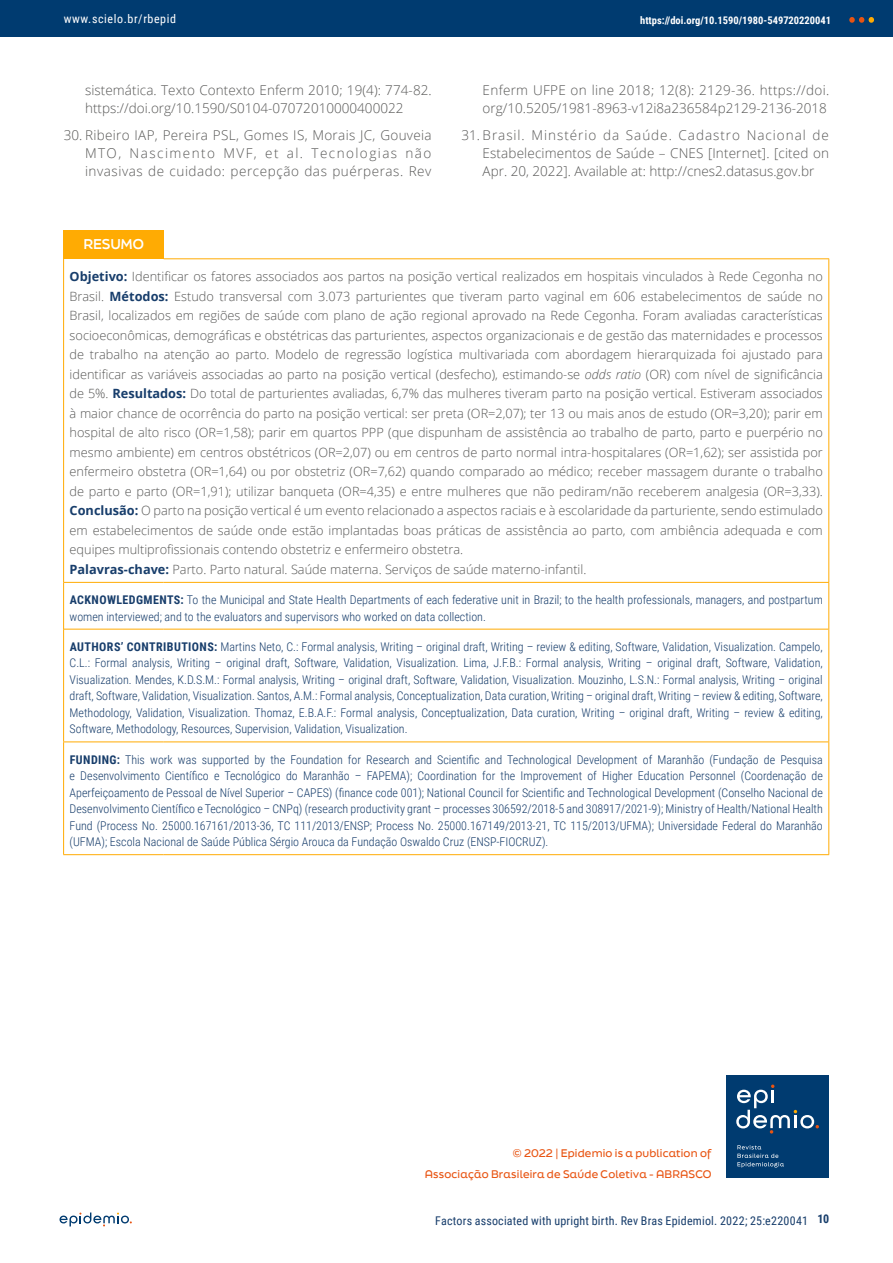
<style>
.page{position:relative;width:893px;height:1263px;background:#fff}
.page>*{position:absolute;margin:0;border:0;box-sizing:border-box;transform-origin:0 0}
.t1{font:300 13.5px/18px "Open Sans";letter-spacing:.005em;color:#575756}
.t2{font:700 13.5px "Final Six";letter-spacing:-.01em;color:#fff}
.t3{font:300 12.75px/19.5px "Open Sans";color:#575756}
.t4{font:300 12px/16.5px "Roboto Condensed";color:#173d6b;text-align:justify}
.t5{font:12px "Roboto Condensed";letter-spacing:.015em;color:#173d6b}
.t6{font:12px "Roboto Condensed";letter-spacing:.05em;color:#fff}
.t7{font:500 10.5px/21px "Final Six";letter-spacing:.015em;color:#e85412;text-align:right}
.t8{font:700 10.5px "Roboto Condensed";color:#fff}
.s1{font-weight:700;color:#173d6b}
.s2{font-style:italic}
.s3{font-weight:700}
</style>
<div class="page">
<div style="left:0;top:0;width:893px;height:36px;background:#003b70"></div>
<svg style="left:849px;top:17px;width:25px;height:6px"></svg>
<svg style="left:60px;top:1212px;width:72px;height:14px"></svg>
<div style="left:726px;top:1075px;width:103px;height:103px;background:#003b70"></div>
<svg style="left:737px;top:1145px;width:47px;height:22px"></svg>
<svg style="left:736px;top:1084px;width:83px;height:49px"></svg>
<div style="left:64px;top:231px;width:100px;height:28px;background:#ffab03"></div>
<hr style="left:63px;top:259px;width:1px;height:323px;background:#ffab03">
<hr style="left:164px;top:258px;width:665px;height:1px;background:#ffab03">
<hr style="left:828px;top:259px;width:1px;height:323px;background:#ffab03">
<hr style="left:63px;top:583px;width:1px;height:46px;background:#ffab03">
<hr style="left:63px;top:629px;width:1px;height:112px;background:#ffab03">
<hr style="left:828px;top:583px;width:1px;height:46px;background:#ffab03">
<hr style="left:828px;top:629px;width:1px;height:112px;background:#ffab03">
<hr style="left:63px;top:582px;width:101px;height:1px;background:#ffab03">
<hr style="left:164px;top:582px;width:665px;height:1px;background:#ffab03">
<hr style="left:64px;top:629px;width:100px;height:1px;background:#ffab03">
<hr style="left:164px;top:629px;width:664px;height:1px;background:#ffab03">
<hr style="left:63px;top:741px;width:101px;height:1px;background:#ffab03">
<hr style="left:164px;top:741px;width:665px;height:1px;background:#ffab03">
<hr style="left:63px;top:742px;width:1px;height:112px;background:#ffab03">
<hr style="left:828px;top:742px;width:1px;height:112px;background:#ffab03">
<hr style="left:63px;top:854px;width:101px;height:1px;background:#ffab03">
<hr style="left:164px;top:854px;width:665px;height:1px;background:#ffab03">
<p class="t6" style="left:64px;top:10px;width:114px">www.scielo.br/rbepid</p>
<p class="t1" style="left:85px;top:81px;width:348px">sistemática. Texto Contexto Enferm 2010; 19(4): 774-82. https://doi.org/10.1590/S0104-07072010000400022</p>
<p class="t1" style="left:85px;top:126px;width:348px;text-align:justify;text-indent:-21px">30. Ribeiro IAP, Pereira PSL, Gomes IS, Morais JC, Gouveia MTO, Nascimento MVF, et al. Tecnologias não invasivas de cuidado: percepção das puérperas. Rev</p>
<p class="t8" style="left:640px;top:12px;width:192px">https://doi.org/10.1590/1980-549720220041</p>
<p class="t1" style="left:483px;top:81px;width:348px">Enferm UFPE on line 2018; 12(8): 2129-36. https://doi. org/10.5205/1981-8963-v12i8a236584p2129-2136-2018</p>
<p class="t1" style="left:483px;top:126px;width:348px;text-align:justify;text-indent:-21px">31. Brasil. Minstério da Saúde. Cadastro Nacional de Estabelecimentos de Saúde – CNES [Internet]. [cited on Apr. 20, 2022]. Available at: http://cnes2.datasus.gov.br</p>
<p class="t2" style="left:83px;top:234px;width:62px">RESUMO</p>
<p class="t3" style="left:70px;top:267px;width:755px"><span class="s1">Objetivo:</span> Identificar os fatores associados aos partos na posição vertical realizados em hospitais vinculados à Rede Cegonha no Brasil. <span class="s1">Métodos:</span> Estudo transversal com 3.073 parturientes que tiveram parto vaginal em 606 estabelecimentos de saúde no Brasil, localizados em regiões de saúde com plano de ação regional aprovado na Rede Cegonha. Foram avaliadas características socioeconômicas, demográficas e obstétricas das parturientes, aspectos organizacionais e de gestão das maternidades e processos de trabalho na atenção ao parto. Modelo de regressão logística multivariada com abordagem hierarquizada foi ajustado para identificar as variáveis associadas ao parto na posição vertical (desfecho), estimando-se <span class="s2">odds ratio</span> (OR) com nível de significância de 5%. <span class="s1">Resultados:</span> Do total de parturientes avaliadas, 6,7% das mulheres tiveram parto na posição vertical. Estiveram associados à maior chance de ocorrência do parto na posição vertical: ser preta (OR=2,07); ter 13 ou mais anos de estudo (OR=3,20); parir em hospital de alto risco (OR=1,58); parir em quartos PPP (que dispunham de assistência ao trabalho de parto, parto e puerpério no mesmo ambiente) em centros obstétricos (OR=2,07) ou em centros de parto normal intra-hospitalares (OR=1,62); ser assistida por enfermeiro obstetra (OR=1,64) ou por obstetriz (OR=7,62) quando comparado ao médico; receber massagem durante o trabalho de parto e parto (OR=1,91); utilizar banqueta (OR=4,35) e entre mulheres que não pediram/não receberem analgesia (OR=3,33).<br><span class="s1">Conclusão:</span> O parto na posição vertical é um evento relacionado a aspectos raciais e à escolaridade da parturiente, sendo estimulado em estabelecimentos de saúde onde estão implantadas boas práticas de assistência ao parto, com ambiência adequada e com equipes multiprofissionais contendo obstetriz e enfermeiro obstetra.<br><span class="s1">Palavras-chave:</span> Parto. Parto natural. Saúde materna. Serviços de saúde materno-infantil.</p>
<p class="t4" style="left:70px;top:591px;width:755px"><span class="s3">ACKNOWLEDGMENTS:</span> To the Municipal and State Health Departments of each federative unit in Brazil; to the health professionals, managers, and postpartum women interviewed; and to the evaluators and supervisors who worked on data collection.</p>
<p class="t4" style="left:70px;top:638px;width:755px"><span class="s3">AUTHORS’ CONTRIBUTIONS:</span> Martins Neto, C.: Formal analysis, Writing – original draft, Writing – review &amp; editing, Software, Validation, Visualization. Campelo, C.L.: Formal analysis, Writing – original draft, Software, Validation, Visualization. Lima, J.F.B.: Formal analysis, Writing – original draft, Software, Validation, Visualization. Mendes, K.D.S.M.: Formal analysis, Writing – original draft, Software, Validation, Visualization. Mouzinho, L.S.N.: Formal analysis, Writing – original draft, Software, Validation, Visualization. Santos, A.M.: Formal analysis, Conceptualization, Data curation, Writing – original draft, Writing – review &amp; editing, Software, Methodology, Validation, Visualization. Thomaz, E.B.A.F.: Formal analysis, Conceptualization, Data curation, Writing – original draft, Writing – review &amp; editing, Software, Methodology, Resources, Supervision, Validation, Visualization.</p>
<p class="t4" style="left:70px;top:751px;width:755px"><span class="s3">FUNDING:</span> This work was supported by the Foundation for Research and Scientific and Technological Development of Maranhão (Fundação de Pesquisa e Desenvolvimento Científico e Tecnológico do Maranhão – FAPEMA); Coordination for the Improvement of Higher Education Personnel (Coordenação de Aperfeiçoamento de Pessoal de Nível Superior – CAPES) (finance code 001); National Council for Scientific and Technological Development (Conselho Nacional de Desenvolvimento Científico e Tecnológico – CNPq) (research productivity grant – processes 306592/2018-5 and 308917/2021-9); Ministry of Health/National Health Fund (Process No. 25000.167161/2013-36, TC 111/2013/ENSP; Process No. 25000.167149/2013-21, TC 115/2013/UFMA); Universidade Federal do Maranhão (UFMA); Escola Nacional de Saúde Pública Sérgio Arouca da Fundação Oswaldo Cruz (ENSP-FIOCRUZ).</p>
<p class="t7" style="left:425px;top:1142px;width:288px">© 2022 | Epidemio is a publication of<br>Associação Brasileira de Saúde Coletiva - ABRASCO</p>
<p class="t5" style="left:435px;top:1212px;width:395px">Factors associated with upright birth. Rev Bras Epidemiol. 2022; 25:e220041 <span class="s3">10</span></p>
</div>
